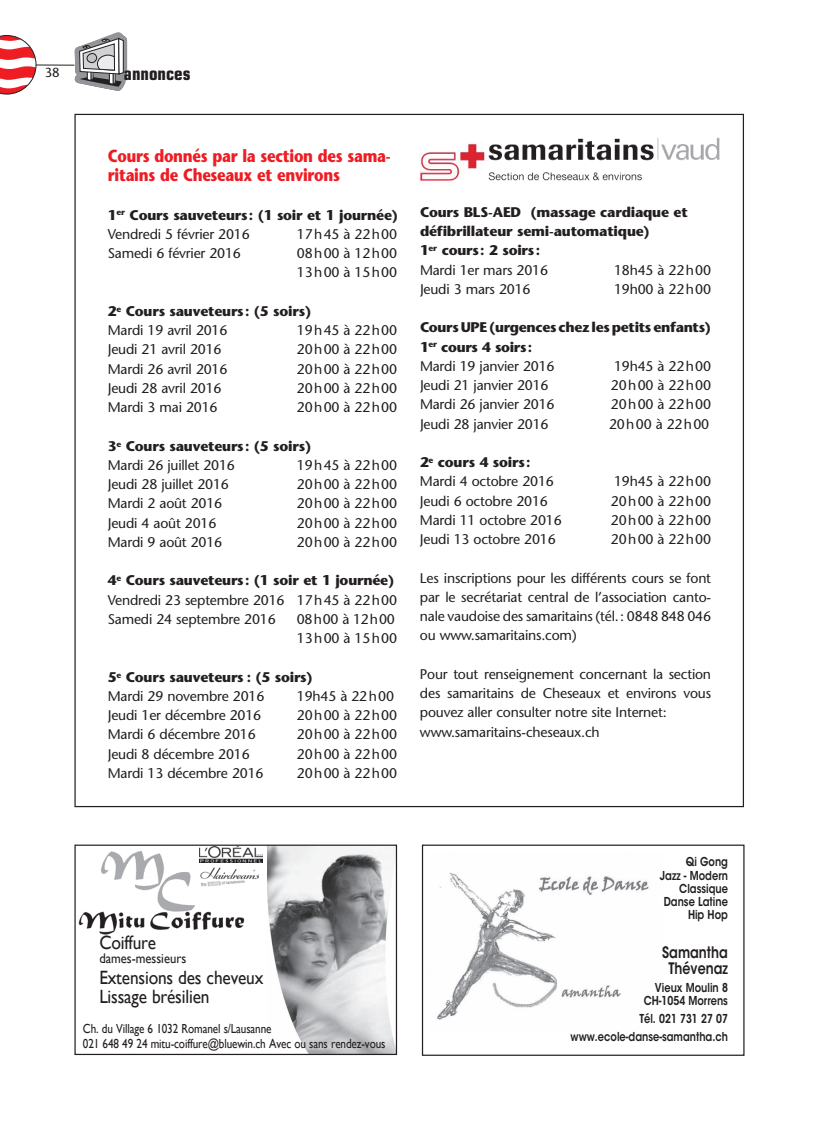
<style>
.page{position:relative;width:819px;height:1141px;background:#fff}
.page>*{position:absolute;margin:0;border:0;box-sizing:border-box;transform-origin:0 0}
.t1{font:19.25px/19.2px "Gill Sans";letter-spacing:-.01em;color:#231f20;scale:.9 1}
.t2{font:700 condensed 18.38px "Eurostile";color:#231f20}
.t3{font:700 17.5px/19.2px "Stone Sans";letter-spacing:-.015em;color:#ee1d23;scale:.85 1}
.t4{font:600 15.75px/15.8px "ITC Avant Garde Std";color:#231f20;text-align:center;scale:.8 1}
.t5{font:14px/19.2px "Stone Sans";letter-spacing:-.015em;color:#231f20}
.t6{font:700 14px/19.2px "Stone Sans";letter-spacing:-.015em;color:#231f20}
.t7{font:14px/19.2px "Stone Sans";letter-spacing:.04em;color:#231f20}
.t8{font:14px/19.2px "Stone Sans";letter-spacing:.03em;color:#231f20}
.t9{font:14px "Gill Sans";color:#231f20;scale:.9 1}
.t10{font:13.12px/15.8px "Gill Sans";letter-spacing:-.01em;color:#231f20;scale:.85 1}
.t11{font:13.12px "Stone Sans";color:#231f20}
.t12{font:600 12.25px/13.1px "ITC Avant Garde Std";color:#231f20;text-align:right;scale:.8 1}
.s1{font-weight:400}
.s2{font-weight:700}
</style>
<div class="page">
<hr style="left:0;top:64px;width:74px;height:1px;background:#231f20">
<svg style="left:71px;top:32px;width:57px;height:59px"></svg>
<svg style="left:0;top:35px;width:36px;height:59px"></svg>
<img style="left:419px;top:137px;width:301px;height:44px">
<img style="left:78px;top:851px;width:167px;height:84px">
<div style="left:197px;top:845px;width:71px;height:20px;background:linear-gradient(to right,#fff,#fff)"></div>
<img style="left:199px;top:847px;width:63px;height:15px">
<img style="left:267px;top:847px;width:128px;height:206px">
<div style="left:74px;top:845px;width:323px;height:210px;border:1px solid #231f20"></div>
<div style="left:197px;top:864px;width:63px;height:26px;background:#fff"></div>
<img style="left:200px;top:867px;width:58px;height:19px">
<img style="left:436px;top:872px;width:225px;height:148px">
<div style="left:422px;top:845px;width:322px;height:211px;border:1px solid #231f20"></div>
<p class="t11" style="left:45px;top:65px;width:17px">38</p>
<h2 class="t2" style="left:124px;top:63px;width:147px">annonces annonces</h2>
<p class="t3" style="left:108px;top:146px;width:335px">Cours donnés par la section des sama&shy;ritains de Cheseaux et environs</p>
<p class="t6" style="left:108px;top:205px;width:292px">1<sup>er</sup> Cours sauveteurs: (1 soir et 1 journée)<br><span class="s1">Vendredi 5 février 2016</span></p>
<p class="t7" style="left:297px;top:224px;width:102px">17h45 à 22h00</p>
<p class="t5" style="left:108px;top:244px;width:135px">Samedi 6 février 2016</p>
<p class="t7" style="left:297px;top:244px;width:102px">08h00 à 12h00<br>13h00 à 15h00</p>
<p class="t6" style="left:108px;top:301px;width:205px">2<sup>e</sup> Cours sauveteurs: (5 soirs)<br><span class="s1">Mardi 19 avril 2016</span></p>
<p class="t7" style="left:297px;top:321px;width:102px">19h45 à 22h00</p>
<p class="t5" style="left:108px;top:340px;width:115px">Jeudi 21 avril 2016</p>
<p class="t7" style="left:297px;top:340px;width:102px">20h00 à 22h00</p>
<p class="t5" style="left:108px;top:359px;width:121px">Mardi 26 avril 2016</p>
<p class="t7" style="left:297px;top:359px;width:102px">20h00 à 22h00</p>
<p class="t5" style="left:108px;top:378px;width:115px">Jeudi 28 avril 2016</p>
<p class="t7" style="left:297px;top:378px;width:102px">20h00 à 22h00</p>
<p class="t5" style="left:108px;top:398px;width:111px">Mardi 3 mai 2016</p>
<p class="t7" style="left:297px;top:398px;width:102px">20h00 à 22h00</p>
<p class="t6" style="left:108px;top:436px;width:205px">3<sup>e</sup> Cours sauveteurs: (5 soirs)<br><span class="s1">Mardi 26 juillet 2016</span></p>
<p class="t7" style="left:297px;top:455px;width:102px">19h45 à 22h00</p>
<p class="t5" style="left:108px;top:475px;width:123px">Jeudi 28 juillet 2016</p>
<p class="t7" style="left:297px;top:475px;width:102px">20h00 à 22h00</p>
<p class="t5" style="left:108px;top:494px;width:116px">Mardi 2 août 2016</p>
<p class="t7" style="left:297px;top:494px;width:102px">20h00 à 22h00</p>
<p class="t5" style="left:108px;top:513px;width:110px">Jeudi 4 août 2016</p>
<p class="t7" style="left:297px;top:513px;width:102px">20h00 à 22h00</p>
<p class="t5" style="left:108px;top:532px;width:116px">Mardi 9 août 2016</p>
<p class="t7" style="left:297px;top:532px;width:102px">20h00 à 22h00</p>
<p class="t5" style="left:108px;top:571px;width:291px"><span class="s2">4</span><sup>e</sup> <span class="s2">Cours sauveteurs: (1 soir et 1 journée)<br></span>Vendredi 23 septembre 2016 17h45 à 22h00<br>Samedi 24 septembre 2016</p>
<p class="t8" style="left:297px;top:609px;width:102px">08h00 à 12h00<br>13h00 à 15h00</p>
<p class="t6" style="left:108px;top:667px;width:206px">5<sup>e</sup> Cours sauveteurs : (5 soirs)<br><span class="s1">Mardi 29 novembre 2016</span></p>
<p class="t5" style="left:297px;top:686px;width:99px">19h45 à 22h00</p>
<p class="t5" style="left:108px;top:706px;width:155px">Jeudi 1er décembre 2016</p>
<p class="t7" style="left:297px;top:706px;width:102px">20h00 à 22h00</p>
<p class="t5" style="left:108px;top:725px;width:149px">Mardi 6 décembre 2016</p>
<p class="t7" style="left:297px;top:725px;width:102px">20h00 à 22h00</p>
<p class="t5" style="left:108px;top:744px;width:143px">Jeudi 8 décembre 2016</p>
<p class="t7" style="left:297px;top:744px;width:102px">20h00 à 22h00</p>
<p class="t5" style="left:108px;top:763px;width:157px">Mardi 13 décembre 2016</p>
<p class="t7" style="left:297px;top:763px;width:102px">20h00 à 22h00</p>
<p class="t6" style="left:420px;top:202px;width:269px">Cours BLS-AED (massage cardiaque et défibrillateur semi-automatique)<br>1<sup>er</sup> cours: 2 soirs:<br><span class="s1">Mardi 1er mars 2016</span></p>
<p class="t5" style="left:614px;top:260px;width:99px">18h45 à 22h00</p>
<p class="t5" style="left:420px;top:279px;width:112px">Jeudi 3 mars 2016</p>
<p class="t5" style="left:614px;top:279px;width:99px">19h00 à 22h00</p>
<p class="t6" style="left:420px;top:318px;width:292px">Cours UPE (urgences chez les petits enfants)<br>1<sup>er</sup> cours 4 soirs:<br><span class="s1">Mardi 19 janvier 2016</span></p>
<p class="t5" style="left:614px;top:356px;width:99px">19h45 à 22h00</p>
<p class="t5" style="left:420px;top:376px;width:130px">Jeudi 21 janvier 2016</p>
<p class="t7" style="left:611px;top:376px;width:102px">20h00 à 22h00</p>
<p class="t5" style="left:420px;top:395px;width:136px">Mardi 26 janvier 2016</p>
<p class="t7" style="left:611px;top:395px;width:102px">20h00 à 22h00</p>
<p class="t5" style="left:420px;top:414px;width:130px">Jeudi 28 janvier 2016</p>
<p class="t7" style="left:609px;top:414px;width:102px">20h00 à 22h00</p>
<p class="t5" style="left:420px;top:453px;width:135px"><span class="s2">2</span><sup>e</sup> <span class="s2">cours 4 soirs:<br></span>Mardi 4 octobre 2016</p>
<p class="t5" style="left:614px;top:472px;width:99px">19h45 à 22h00</p>
<p class="t5" style="left:420px;top:491px;width:129px">Jeudi 6 octobre 2016</p>
<p class="t7" style="left:611px;top:491px;width:102px">20h00 à 22h00</p>
<p class="t5" style="left:420px;top:510px;width:143px">Mardi 11 octobre 2016</p>
<p class="t7" style="left:611px;top:510px;width:102px">20h00 à 22h00</p>
<p class="t5" style="left:420px;top:530px;width:137px">Jeudi 13 octobre 2016</p>
<p class="t7" style="left:611px;top:530px;width:102px">20h00 à 22h00</p>
<p class="t5" style="left:420px;top:568px;width:293px;text-align:justify">Les inscriptions pour les différents cours se font par le secrétariat central de l’association canto&shy;nale vaudoise des samaritains (tél.: 0848 848 046 ou www.samaritains.com)</p>
<p class="t5" style="left:420px;top:664px;width:293px">Pour tout renseignement concernant la section des samaritains de Cheseaux et environs vous pouvez aller consulter notre site Internet: www.samaritains-cheseaux.ch</p>
<h1 class="t1" style="left:99px;top:933px;width:65px">Coiffure</h1>
<p class="t9" style="left:99px;top:950px;width:98px">dames-messieurs</p>
<h1 class="t1" style="left:99px;top:968px;width:184px">Extensions des cheveux<br>Lissage brésilien</h1>
<p class="t10" style="left:83px;top:1020px;width:357px">Ch. du Village 6 1032 Romanel s/Lausanne<br>021 648 49 24 mitu-coiffure@bluewin.ch Avec ou sans rendez-vous</p>
<p class="t12" style="left:659px;top:855px;width:87px">Qi Gong<br>Jazz - Modern<br>Classique<br>Danse Latine<br>Hip Hop</p>
<p class="t4" style="left:662px;top:944px;width:84px">Samantha<br>Thévenaz</p>
<p class="t12" style="left:643px;top:981px;width:107px">Vieux Moulin 8<br>CH-1054 Morrens</p>
<p class="t12" style="left:570px;top:1010px;width:198px;line-height:18.2px">Tél. 021 731 27 07 www.ecole-danse-samantha.ch</p>
</div>
